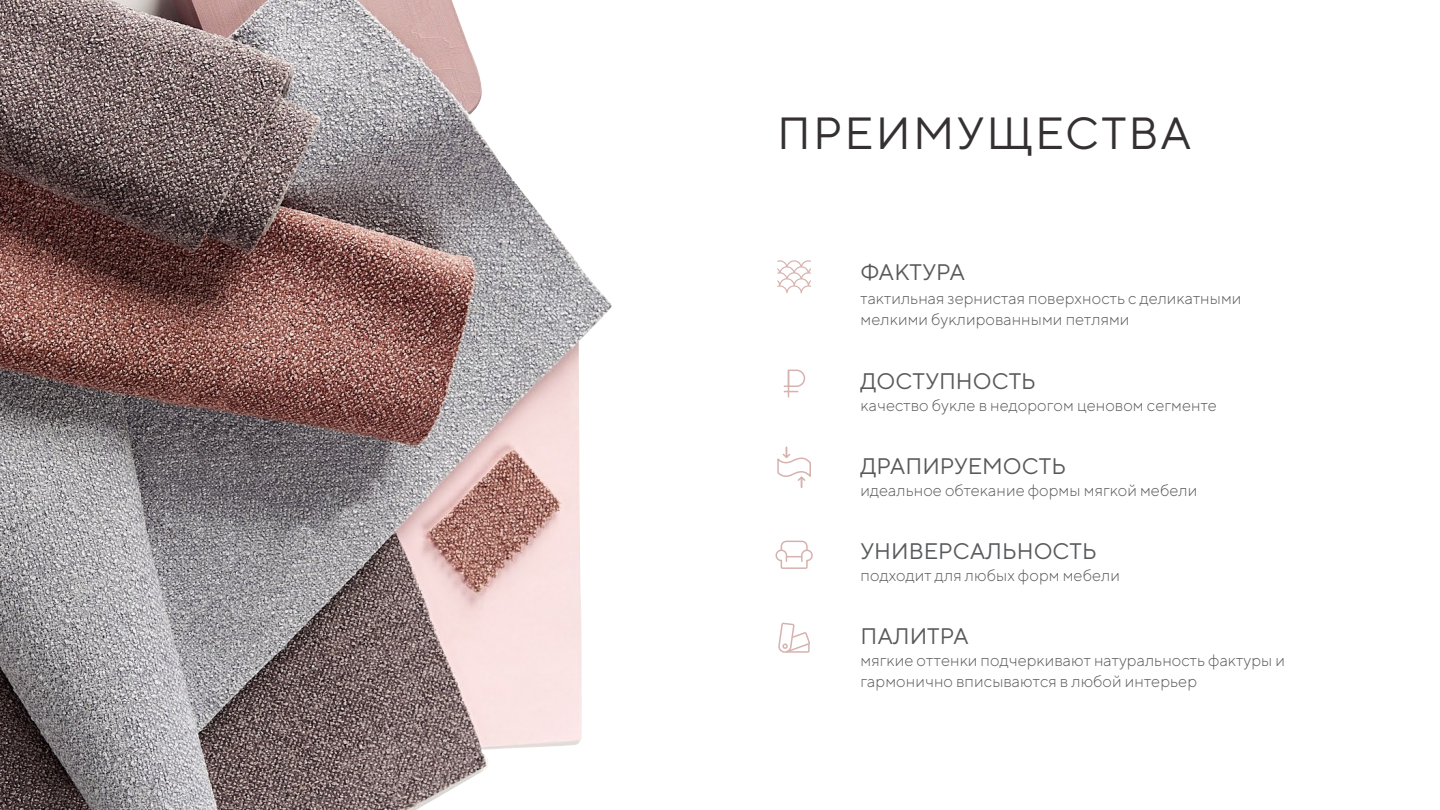
<style>
.page{position:relative;width:1440px;height:810px;background:#fff}
.page>*{position:absolute;margin:0;border:0;box-sizing:border-box;transform-origin:0 0}
.t1{font:45px "TT Norms";letter-spacing:.05em;color:#353133}
.t2{font:22.5px "TT Norms";color:#58595b}
.t3{font:300 16.5px/21.3px "TT Norms";color:#58595b}
</style>
<div class="page">
<img style="left:0;top:0;width:413px;height:810px">
<svg style="left:413px;top:0;width:199px;height:810px"></svg>
<svg style="left:778px;top:622px;width:32px;height:31px"></svg>
<svg style="left:777px;top:260px;width:34px;height:33px"></svg>
<svg style="left:777px;top:446px;width:34px;height:42px"></svg>
<svg style="left:784px;top:369px;width:22px;height:28px"></svg>
<svg style="left:775px;top:540px;width:38px;height:29px"></svg>
<h1 class="t1" style="left:777px;top:105px;width:416px">ПРЕИМУЩЕСТВА</h1>
<h2 class="t2" style="left:861px;top:258px;width:106px">ФАКТУРА</h2>
<p class="t3" style="left:861px;top:287px;width:383px">тактильная зернистая поверхность с деликатными мелкими буклированными петлями</p>
<h2 class="t2" style="left:861px;top:368px;width:177px">ДОСТУПНОСТЬ</h2>
<p class="t3" style="left:861px;top:394px;width:358px">качество букле в недорогом ценовом сегменте</p>
<h2 class="t2" style="left:861px;top:453px;width:207px">ДРАПИРУЕМОСТЬ</h2>
<p class="t3" style="left:861px;top:479px;width:338px">идеальное обтекание формы мягкой мебели</p>
<h2 class="t2" style="left:861px;top:538px;width:238px">УНИВЕРСАЛЬНОСТЬ</h2>
<p class="t3" style="left:861px;top:564px;width:261px">подходит для любых форм мебели</p>
<h2 class="t2" style="left:861px;top:623px;width:110px">ПАЛИТРА</h2>
<p class="t3" style="left:861px;top:649px;width:426px">мягкие оттенки подчеркивают натуральность фактуры и гармонично вписываются в любой интерьер</p>
</div>
